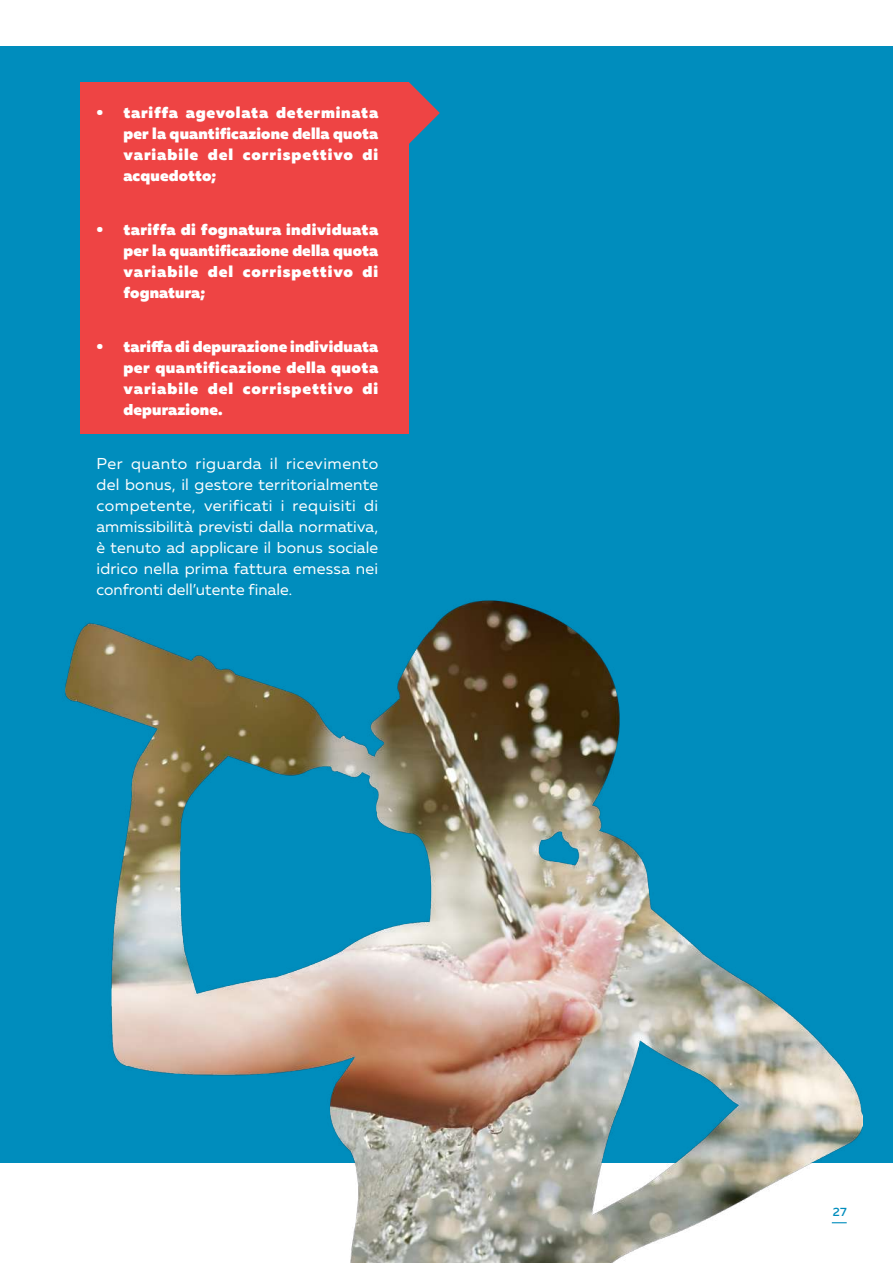
<style>
.page{position:relative;width:893px;height:1263px;background:#fff}
.page>*{position:absolute;margin:0;border:0;box-sizing:border-box;transform-origin:0 0}
.t1{font:900 15.75px/21px "Muller";letter-spacing:.05em;color:#fff;text-align:justify}
.t2{font:15.75px/21px "Muller";letter-spacing:.005em;color:#fff;text-align:justify}
.t3{font:500 12px "Muller";color:#008dbd}
</style>
<div class="page">
<div style="left:0;top:46px;width:893px;height:1116px;background:#008dbd"></div>
<svg style="left:409px;top:82px;width:31px;height:62px"></svg>
<div style="left:80px;top:82px;width:329px;height:351px;background:#e44"></div>
<img style="left:0;top:600px;width:863px;height:663px">
<p class="t1" style="left:123px;top:102px;width:256px;text-indent:-27px">• tariffa agevolata determinata per la quantificazione della quota variabile del corrispettivo di acquedotto;</p>
<p class="t1" style="left:123px;top:219px;width:256px;text-indent:-27px">• tariffa di fognatura individuata per la quantificazione della quota variabile del corrispettivo di fognatura;</p>
<p class="t1" style="left:123px;top:336px;width:256px;text-indent:-27px">• tariffa di depurazione individuata per quantificazione della quota variabile del corrispettivo di depurazione.</p>
<p class="t2" style="left:96px;top:453px;width:283px">Per quanto riguarda il ricevimento del bonus, il gestore territorialmente competente, verificati i requisiti di ammissibilità previsti dalla normativa, è tenuto ad applicare il bonus sociale idrico nella prima fattura emessa nei confronti dell’utente finale.</p>
<p class="t3" style="left:833px;top:1205px;width:15px">27</p>
</div>
